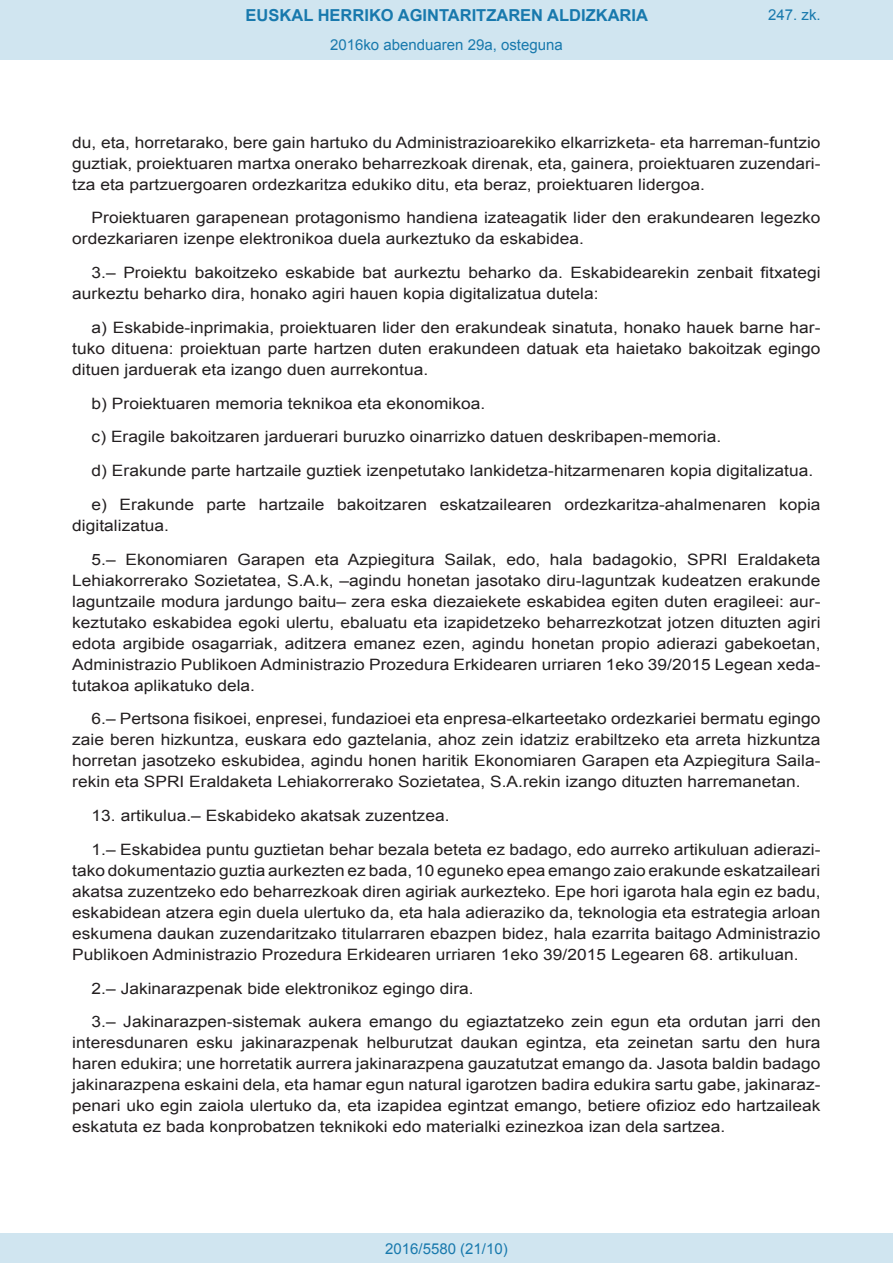
<style>
.page{position:relative;width:893px;height:1263px;background:#fff}
.page>*{position:absolute;margin:0;border:0;box-sizing:border-box;transform-origin:0 0}
.t1{font:700 16.5px "Arial";color:#1879ad}
.BOPVDetalle{font:15.6px/21px "Arial";color:#231f20;text-align:justify;scale:1.11 1}
.Paginacion_Centro{font:15px "Arial";color:#1879ad}
</style>
<div class="page">
<div style="left:0;top:0;width:893px;height:60px;background:#d0e5f0"></div>
<div style="left:0;top:1233px;width:893px;height:30px;background:#d0e5f0"></div>
<p class="t1" style="left:246px;top:4px;width:404px">EUSKAL HERRIKO AGINTARITZAREN ALDIZKARIA</p>
<p class="Paginacion_Centro" style="left:330px;top:35px;width:234px">2016ko abenduaren 29a, osteguna</p>
<p class="Paginacion_Centro" style="left:768px;top:5px;width:54px">247. zk.</p>
<p class="BOPVDetalle" style="left:72px;top:132px;width:676px">du, eta, horretarako, bere gain hartuko du Administrazioarekiko elkarrizketa- eta harreman-funtzio guztiak, proiektuaren martxa onerako beharrezkoak direnak, eta, gainera, proiektuaren zuzendari&shy;tza eta partzuergoaren ordezkaritza edukiko ditu, eta beraz, proiektuaren lidergoa.</p>
<p class="BOPVDetalle" style="left:72px;top:207px;width:675px;text-indent:19px">Proiektuaren garapenean protagonismo handiena izateagatik lider den erakundearen legezko ordezkariaren izenpe elektronikoa duela aurkeztuko da eskabidea.</p>
<p class="BOPVDetalle" style="left:72px;top:262px;width:676px;text-indent:19px">3.– Proiektu bakoitzeko eskabide bat aurkeztu beharko da. Eskabidearekin zenbait fitxategi aurkeztu beharko dira, honako agiri hauen kopia digitalizatua dutela:</p>
<p class="BOPVDetalle" style="left:72px;top:317px;width:676px;text-indent:19px">a) Eskabide-inprimakia, proiektuaren lider den erakundeak sinatuta, honako hauek barne har&shy;tuko dituena: proiektuan parte hartzen duten erakundeen datuak eta haietako bakoitzak egingo dituen jarduerak eta izango duen aurrekontua.</p>
<p class="BOPVDetalle" style="left:92px;top:393px;width:356px">b) Proiektuaren memoria teknikoa eta ekonomikoa.</p>
<p class="BOPVDetalle" style="left:92px;top:426px;width:569px">c) Eragile bakoitzaren jarduerari buruzko oinarrizko datuen deskribapen-memoria.</p>
<p class="BOPVDetalle" style="left:92px;top:460px;width:652px">d) Erakunde parte hartzaile guztiek izenpetutako lankidetza-hitzarmenaren kopia digitalizatua.</p>
<p class="BOPVDetalle" style="left:72px;top:494px;width:676px;text-indent:19px">e) Erakunde parte hartzaile bakoitzaren eskatzailearen ordezkaritza-ahalmenaren kopia digitalizatua.</p>
<p class="BOPVDetalle" style="left:72px;top:549px;width:676px;text-indent:19px">5.– Ekonomiaren Garapen eta Azpiegitura Sailak, edo, hala badagokio, SPRI Eraldaketa Lehiakorrerako Sozietatea, S.A.k, –agindu honetan jasotako diru-laguntzak kudeatzen erakunde laguntzaile modura jardungo baitu– zera eska diezaiekete eskabidea egiten duten eragileei: aur&shy;keztutako eskabidea egoki ulertu, ebaluatu eta izapidetzeko beharrezkotzat jotzen dituzten agiri edota argibide osagarriak, aditzera emanez ezen, agindu honetan propio adierazi gabekoetan, Administrazio Publikoen Administrazio Prozedura Erkidearen urriaren 1eko 39/2015 Legean xeda&shy;tutakoa aplikatuko dela.</p>
<p class="BOPVDetalle" style="left:72px;top:708px;width:676px;text-indent:19px">6.– Pertsona fisikoei, enpresei, fundazioei eta enpresa-elkarteetako ordezkariei bermatu egingo zaie beren hizkuntza, euskara edo gaztelania, ahoz zein idatziz erabiltzeko eta arreta hizkuntza horretan jasotzeko eskubidea, agindu honen haritik Ekonomiaren Garapen eta Azpiegitura Saila&shy;rekin eta SPRI Eraldaketa Lehiakorrerako Sozietatea, S.A.rekin izango dituzten harremanetan.</p>
<p class="BOPVDetalle" style="left:92px;top:805px;width:324px">13. artikulua.– Eskabideko akatsak zuzentzea.</p>
<p class="BOPVDetalle" style="left:72px;top:839px;width:676px;text-indent:19px">1.– Eskabidea puntu guztietan behar bezala beteta ez badago, edo aurreko artikuluan adierazi&shy;tako dokumentazio guztia aurkezten ez bada, 10 eguneko epea emango zaio erakunde eskatzaileari akatsa zuzentzeko edo beharrezkoak diren agiriak aurkezteko. Epe hori igarota hala egin ez badu, eskabidean atzera egin duela ulertuko da, eta hala adieraziko da, teknologia eta estrategia arloan eskumena daukan zuzendaritzako titularraren ebazpen bidez, hala ezarrita baitago Administrazio Publikoen Administrazio Prozedura Erkidearen urriaren 1eko 39/2015 Legearen 68. artikuluan.</p>
<p class="BOPVDetalle" style="left:92px;top:978px;width:346px">2.– Jakinarazpenak bide elektronikoz egingo dira.</p>
<p class="BOPVDetalle" style="left:72px;top:1011px;width:676px;text-indent:19px">3.– Jakinarazpen-sistemak aukera emango du egiaztatzeko zein egun eta ordutan jarri den interesdunaren esku jakinarazpenak helburutzat daukan egintza, eta zeinetan sartu den hura haren edukira; une horretatik aurrera jakinarazpena gauzatutzat emango da. Jasota baldin badago jakinarazpena eskaini dela, eta hamar egun natural igarotzen badira edukira sartu gabe, jakinaraz&shy;penari uko egin zaiola ulertuko da, eta izapidea egintzat emango, betiere ofizioz edo hartzaileak eskatuta ez bada konprobatzen teknikoki edo materialki ezinezkoa izan dela sartzea.</p>
<p class="Paginacion_Centro" style="left:385px;top:1238px;width:124px">2016/5580 (21/10)</p>
</div>
